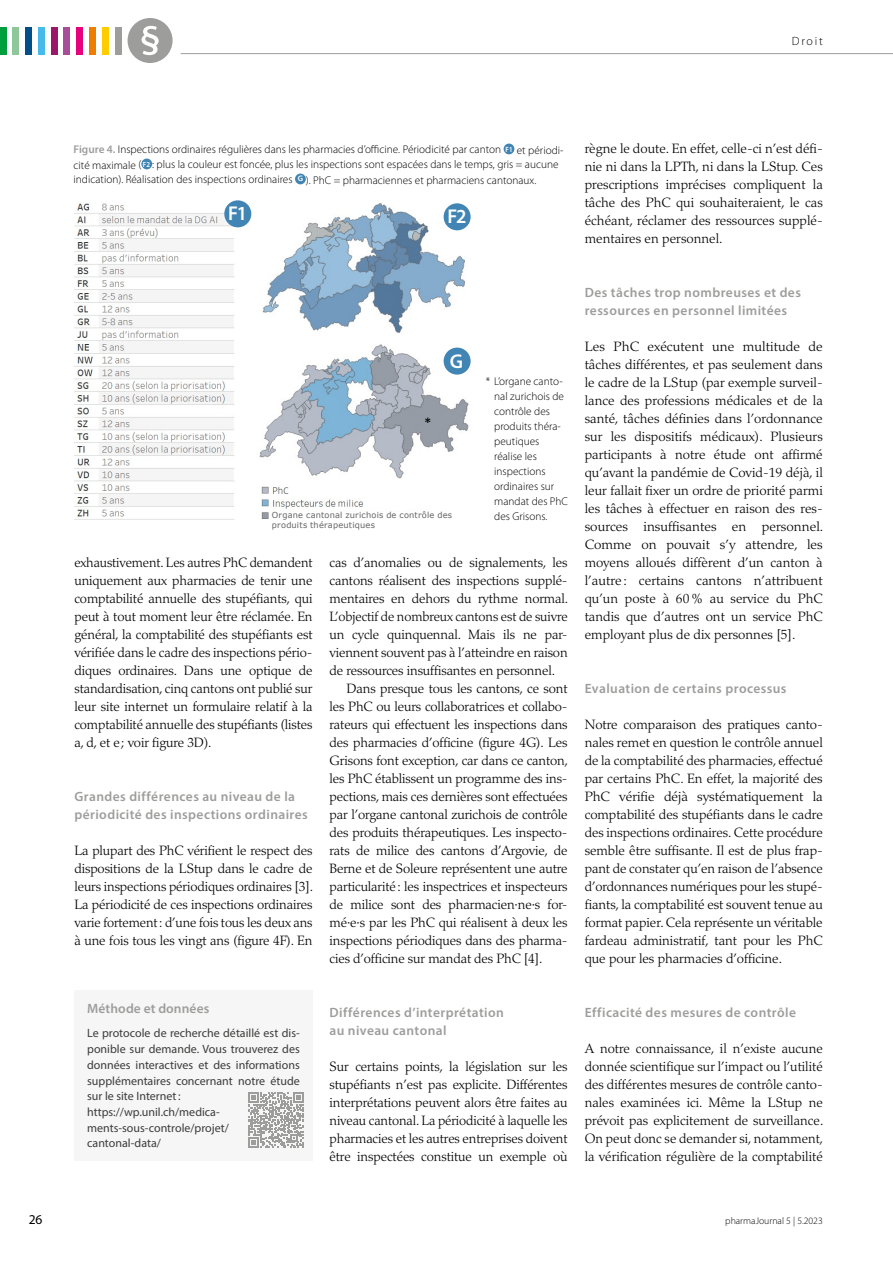
<style>
.page{position:relative;width:893px;height:1263px;background:#fff}
.page>*{position:absolute;margin:0;border:0;box-sizing:border-box;transform-origin:0 0}
.t1{font:600 19.95px "Myriad Pro";color:#fff}
.t2{font:300 13.5px/18px "Palatino LT Std";letter-spacing:-.01em;color:#000;text-align:justify}
.t3{font:600 13.5px/18px "Myriad Pro";letter-spacing:.03em;color:#9d9d9c}
.t4{font:600 13.5px "Myriad Pro";letter-spacing:.01em;color:#9d9d9c}
.t5{font:13.5px "Myriad Pro";color:#000}
.t6{font:12px/15.8px "Myriad Pro";color:#3c3c3b}
.t7{font:300 12px "Myriad Pro";letter-spacing:.15em;color:#000}
.t8{font:300 11.25px/15px "Myriad Pro";color:#000}
.t9{font:300 9.75px "Myriad Pro";color:#000}
.t10{font:8.25px/9.9px "Verdana";letter-spacing:.025em;color:#646363}
.s1{font-weight:600;color:#9d9d9c}
.s2{font-weight:600;font-size:7.5px;color:#fff}
.s3{font-weight:600;font-size:7.95px;color:#fff}
</style>
<div class="page">
<div style="left:13px;top:27px;width:6px;height:27px;background:#8ec89a"></div>
<div style="left:26px;top:27px;width:6px;height:27px;background:#004f89"></div>
<div style="left:38px;top:27px;width:7px;height:27px;background:#47baec"></div>
<div style="left:51px;top:27px;width:6px;height:27px;background:#9b1869"></div>
<div style="left:64px;top:27px;width:6px;height:27px;background:#a84d97"></div>
<div style="left:77px;top:27px;width:6px;height:27px;background:#e6007d"></div>
<div style="left:89px;top:27px;width:7px;height:27px;background:#ef7d00"></div>
<div style="left:102px;top:27px;width:6px;height:27px;background:#fc0"></div>
<div style="left:115px;top:27px;width:6px;height:27px;background:#9d9d9c"></div>
<div style="left:0;top:27px;width:6px;height:27px;background:#009e3d"></div>
<div style="left:128px;top:18px;width:45px;height:45px;background:#9d9d9c;border-radius:50%"></div>
<svg style="left:142px;top:26px;width:17px;height:29px"></svg>
<hr style="left:181px;top:53px;width:712px;height:1px;background:#9d9d9c">
<div style="left:504px;top:144px;width:10px;height:10px;background:#4185b4;border-radius:50%"></div>
<div style="left:141px;top:159px;width:11px;height:10px;background:#4185b4;border-radius:50%"></div>
<div style="left:295px;top:174px;width:11px;height:10px;background:#4185b4;border-radius:50%"></div>
<img style="left:262px;top:203px;width:209px;height:130px">
<div style="left:444px;top:203px;width:27px;height:27px;background:#4185b4;border-radius:50%"></div>
<img style="left:74px;top:203px;width:169px;height:317px">
<img style="left:259px;top:344px;width:212px;height:135px">
<img style="left:261px;top:486px;width:103px;height:33px">
<div style="left:224px;top:200px;width:27px;height:27px;background:#4185b4;border-radius:50%"></div>
<div style="left:444px;top:348px;width:27px;height:27px;background:#4185b4;border-radius:50%"></div>
<div style="left:74px;top:990px;width:239px;height:170px;background:#f6f6f6"></div>
<svg style="left:249px;top:1092px;width:55px;height:55px"></svg>
<div style="left:272px;top:512px;width:180px;height:23px;background:#fff"></div>
<p class="t7" style="left:792px;top:34px;width:32px">Droit</p>
<p class="t8" style="left:74px;top:142px;width:491px"><span class="s1">Figure 4.</span> Inspections ordinaires régulières dans les pharmacies d’officine. Périodicité par canton <span class="s2">F1</span> et périodi&shy;cité maximale ( <span class="s2">F2</span> : plus la couleur est foncée, plus les inspections sont espacées dans le temps, gris = aucune indication). Réalisation des inspections ordinaires <span class="s3">G</span> ). PhC = pharmaciennes et pharmaciens cantonaux.</p>
<h1 class="t1" style="left:447px;top:203px;width:21px">F2</h1>
<h1 class="t1" style="left:228px;top:200px;width:20px">F1</h1>
<h1 class="t1" style="left:450px;top:349px;width:15px">G</h1>
<p class="t10" style="left:272px;top:510px;width:182px">Organe cantonal zurichois de contrôle des produits thérapeutiques</p>
<p class="t8" style="left:494px;top:374px;width:75px;text-indent:-9px">* L’organe canto&shy;nal zurichois de contrôle des produits théra&shy;peutiques réalise les inspections ordinaires sur mandat des PhC des Grisons.</p>
<p class="t2" style="left:74px;top:554px;width:240px">exhaustivement. Les autres PhC demandent uniquement aux pharmacies de tenir une comptabilité annuelle des stupéfiants, qui peut à tout moment leur être réclamée. En général, la comptabilité des stupéfiants est vérifiée dans le cadre des inspections pério&shy;diques ordinaires. Dans une optique de standardisation, cinq cantons ont publié sur leur site internet un formulaire relatif à la comptabilité annuelle des stupéfiants (listes a, d, et e; voir figure 3D).</p>
<p class="t3" style="left:74px;top:787px;width:235px">Grandes différences au niveau de la périodicité des inspections ordinaires</p>
<p class="t2" style="left:74px;top:842px;width:240px">La plupart des PhC vérifient le respect des dispositions de la LStup dans le cadre de leurs inspections périodiques ordinaires [3].<br>La périodicité de ces inspections ordinaires varie fortement: d’une fois tous les deux ans à une fois tous les vingt ans (figure 4F). En</p>
<p class="t4" style="left:87px;top:1000px;width:124px">Méthode et données</p>
<p class="t6" style="left:87px;top:1025px;width:214px">Le protocole de recherche détaillé est dis&shy;ponible sur demande. Vous trouverez des données interactives et des informations supplémentaires concernant notre étude sur le site Internet: https://wp.unil.ch/medica&shy;ments-sous-controle/projet/ cantonal-data/</p>
<p class="t2" style="left:330px;top:554px;width:240px">cas d’anomalies ou de signalements, les</p>
<p class="t2" style="left:330px;top:572px;width:240px">cantons réalisent des inspections supplé-</p>
<p class="t2" style="left:330px;top:590px;width:240px">mentaires en dehors du rythme normal.</p>
<p class="t2" style="left:330px;top:608px;width:240px">L’objectif de nombreux cantons est de suivre</p>
<p class="t2" style="left:330px;top:626px;width:240px">un cycle quinquennal. Mais ils ne par-</p>
<p class="t2" style="left:330px;top:644px;width:240px">viennent souvent pas à l’atteindre en raison</p>
<p class="t2" style="left:330px;top:662px;width:227px">de ressources insuffisantes en personnel.</p>
<p class="t2" style="left:347px;top:680px;width:223px">Dans presque tous les cantons, ce sont</p>
<p class="t2" style="left:330px;top:698px;width:240px">les PhC ou leurs collaboratrices et collabo-</p>
<p class="t2" style="left:330px;top:716px;width:240px">rateurs qui effectuent les inspections dans</p>
<p class="t2" style="left:330px;top:734px;width:240px">des pharmacies d’officine (figure 4G). Les</p>
<p class="t2" style="left:330px;top:752px;width:240px">Grisons font exception, car dans ce canton,</p>
<p class="t2" style="left:330px;top:770px;width:240px">les PhC établissent un programme des ins-</p>
<p class="t2" style="left:330px;top:788px;width:240px">pections, mais ces dernières sont effectuées</p>
<p class="t2" style="left:330px;top:806px;width:240px">par l’organe cantonal zurichois de contrôle</p>
<p class="t2" style="left:330px;top:824px;width:240px">des produits thérapeutiques. Les inspecto-</p>
<p class="t2" style="left:330px;top:842px;width:240px">rats de milice des cantons d’Argovie, de</p>
<p class="t2" style="left:330px;top:860px;width:240px">Berne et de Soleure représentent une autre</p>
<p class="t2" style="left:330px;top:878px;width:240px">particularité: les inspectrices et inspecteurs</p>
<p class="t2" style="left:330px;top:896px;width:240px">de milice sont des pharmacien·ne·s for-</p>
<p class="t2" style="left:330px;top:914px;width:240px">mé·e·s par les PhC qui réalisent à deux les</p>
<p class="t2" style="left:330px;top:932px;width:240px">inspections périodiques dans des pharma-</p>
<p class="t2" style="left:330px;top:950px;width:214px">cies d’officine sur mandat des PhC [4].</p>
<p class="t3" style="left:330px;top:1003px;width:176px">Différences d’interprétation au niveau cantonal</p>
<p class="t2" style="left:330px;top:1058px;width:240px">Sur certains points, la législation sur les stupéfiants n’est pas explicite. Différentes interprétations peuvent alors être faites au niveau cantonal. La périodicité à laquelle les pharmacies et les autres entreprises doivent être inspectées constitue un exemple où</p>
<p class="t2" style="left:585px;top:140px;width:240px">règne le doute. En effet, celle-ci n’est défi&shy;nie ni dans la LPTh, ni dans la LStup. Ces prescriptions imprécises compliquent la tâche des PhC qui souhaiteraient, le cas échéant, réclamer des ressources supplé&shy;mentaires en personnel.</p>
<p class="t3" style="left:585px;top:283px;width:218px">Des tâches trop nombreuses et des ressources en personnel limitées</p>
<p class="t2" style="left:585px;top:338px;width:240px">Les PhC exécutent une multitude de tâches différentes, et pas seulement dans le cadre de la LStup (par exemple surveil&shy;lance des professions médicales et de la santé, tâches définies dans l’ordonnance sur les dispositifs médicaux). Plusieurs participants à notre étude ont affirmé qu’avant la pandémie de Covid-19 déjà, il leur fallait fixer un ordre de priorité parmi les tâches à effectuer en raison des res&shy;sources insuffisantes en personnel.<br>Comme on pouvait s’y attendre, les moyens alloués diffèrent d’un canton à l’autre : certains cantons n’attribuent qu’un poste à 60% au service du PhC tandis que d’autres ont un service PhC employant plus de dix personnes [5].</p>
<p class="t3" style="left:585px;top:679px;width:203px">Evaluation de certains processus</p>
<p class="t2" style="left:585px;top:716px;width:240px">Notre comparaison des pratiques canto&shy;nales remet en question le contrôle annuel de la comptabilité des pharmacies, effectué par certains PhC. En effet, la majorité des PhC vérifie déjà systématiquement la comptabilité des stupéfiants dans le cadre des inspections ordinaires. Cette procédure semble être suffisante. Il est de plus frap&shy;pant de constater qu’en raison de l’absence d’ordonnances numériques pour les stupé&shy;fiants, la comptabilité est souvent tenue au format papier. Cela représente un véritable fardeau administratif, tant pour les PhC que pour les pharmacies d’officine.</p>
<p class="t3" style="left:585px;top:1003px;width:213px">Efficacité des mesures de contrôle</p>
<p class="t2" style="left:585px;top:1040px;width:240px">A notre connaissance, il n’existe aucune donnée scientifique sur l’impact ou l’utilité des différentes mesures de contrôle canto&shy;nales examinées ici. Même la LStup ne prévoit pas explicitement de surveillance.<br>On peut donc se demander si, notamment, la vérification régulière de la comptabilité</p>
<p class="t5" style="left:29px;top:1211px;width:15px">26</p>
<p class="t9" style="left:725px;top:1215px;width:99px">pharmaJournal 5 | 5.2023</p>
</div>
